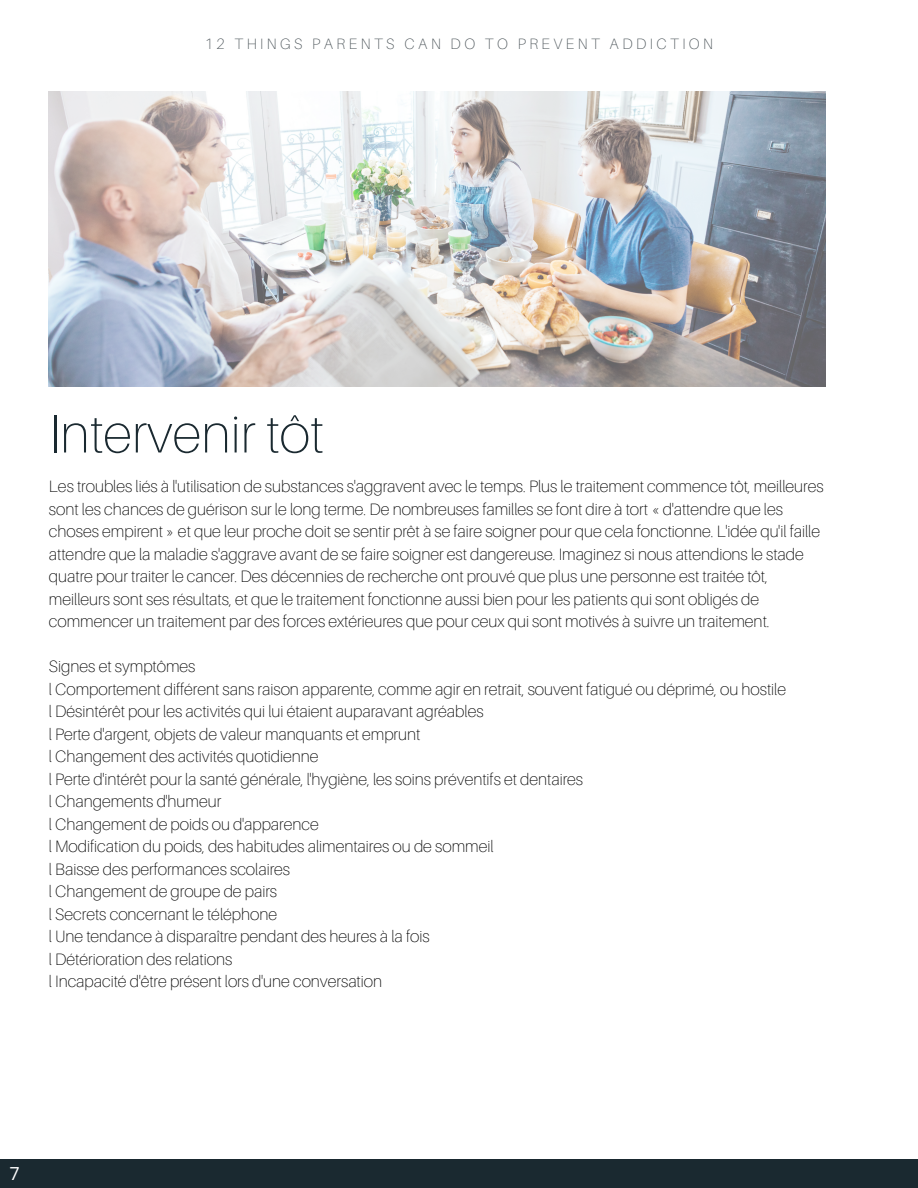
<style>
.page{position:relative;width:918px;height:1188px;background:#fff}
.page>*{position:absolute;margin:0;border:0;box-sizing:border-box;transform-origin:0 0}
.t1{font:100 54px "Aileron";color:#1a2930}
.t2{font:18px "Open Sans";color:#fff}
.t3{font:100 16.5px/22.5px "Aileron";color:#000}
.t4{font:100 15px "Aileron";letter-spacing:.23em;color:#454e53}
</style>
<div class="page">
<img style="left:49px;top:92px;width:777px;height:295px">
<div style="left:0;top:1159px;width:918px;height:29px;background:#1a2930"></div>
<p class="t4" style="left:205px;top:35px;width:510px">12 THINGS PARENTS CAN DO TO PREVENT ADDICTION</p>
<h1 class="t1" style="left:49px;top:400px;width:276px">Intervenir tôt</h1>
<p class="t3" style="left:49px;top:475px;width:776px">Les troubles liés à l'utilisation de substances s'aggravent avec le temps. Plus le traitement commence tôt, meilleures sont les chances de guérison sur le long terme. De nombreuses familles se font dire à tort « d'attendre que les choses empirent » et que leur proche doit se sentir prêt à se faire soigner pour que cela fonctionne. L'idée qu'il faille attendre que la maladie s'aggrave avant de se faire soigner est dangereuse. Imaginez si nous attendions le stade quatre pour traiter le cancer. Des décennies de recherche ont prouvé que plus une personne est traitée tôt, meilleurs sont ses résultats, et que le traitement fonctionne aussi bien pour les patients qui sont obligés de commencer un traitement par des forces extérieures que pour ceux qui sont motivés à suivre un traitement.</p>
<p class="t3" style="left:49px;top:655px;width:739px">Signes et symptômes<br>l Comportement différent sans raison apparente, comme agir en retrait, souvent fatigué ou déprimé, ou hostile l Désintérêt pour les activités qui lui étaient auparavant agréables<br>l Perte d'argent, objets de valeur manquants et emprunt<br>l Changement des activités quotidienne<br>l Perte d'intérêt pour la santé générale, l'hygiène, les soins préventifs et dentaires<br>l Changements d'humeur<br>l Changement de poids ou d'apparence<br>l Modification du poids, des habitudes alimentaires ou de sommeil<br>l Baisse des performances scolaires<br>l Changement de groupe de pairs<br>l Secrets concernant le téléphone<br>l Une tendance à disparaître pendant des heures à la fois<br>l Détérioration des relations<br>l Incapacité d'être présent lors d'une conversation</p>
<p class="t2" style="left:9px;top:1161px;width:12px">7</p>
</div>
